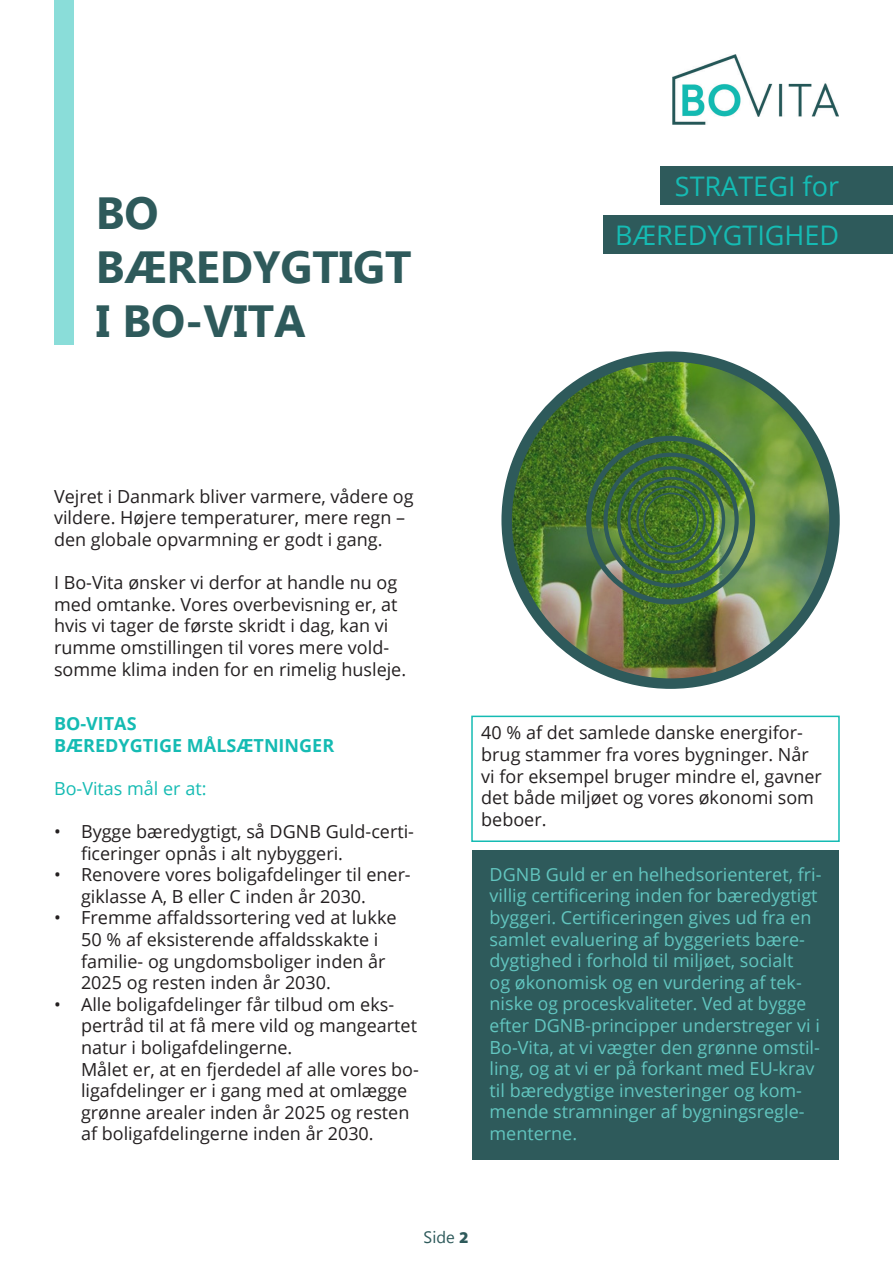
<style>
.page{position:relative;width:893px;height:1263px;background:#fff}
.page>*{position:absolute;margin:0;border:0;box-sizing:border-box;transform-origin:0 0}
.t1{font:700 45px "Gadugi";color:#2e5a5b}
.t2{font:27px "Open Sans";color:#15bbb3}
.t3{font:18px/21.6px "Open Sans";color:#231f20}
.t4{font:18px/21.6px "Open Sans";color:#62c6c0}
.t5{font:700 18px "Open Sans";color:#15bbb3}
.t6{font:18px "Open Sans";color:#15bbb3}
.t7{font:16.5px "Gadugi";color:#2e5a5b}
.s1{font-family:"Myriad Pro";font-weight:900}
</style>
<div class="page">
<img style="left:672px;top:54px;width:167px;height:70px">
<div style="left:661px;top:166px;width:232px;height:39px;background:#2e5a5b"></div>
<div style="left:604px;top:215px;width:289px;height:39px;background:#2e5a5b"></div>
<div style="left:54px;top:0;width:19px;height:345px;background:#8addd9"></div>
<div style="left:471px;top:716px;width:369px;height:126px;border:2px solid #15bbb3"></div>
<div style="left:473px;top:850px;width:366px;height:310px;background:#2e5a5b"></div>
<img style="left:502px;top:352px;width:336px;height:336px;border-radius:50%">
<p class="t1" style="left:96px;top:186px;width:64px">BO</p>
<p class="t1" style="left:96px;top:240px;width:317px">BÆREDYGTIGT</p>
<p class="t1" style="left:96px;top:294px;width:212px">I BO-VITA</p>
<p class="t2" style="left:675px;top:167px;width:166px">STRATEGI for</p>
<p class="t2" style="left:615px;top:216px;width:225px">BÆREDYGTIGHED</p>
<p class="t3" style="left:54px;top:485px;width:361px">Vejret i Danmark bliver varmere, vådere og vildere. Højere temperaturer, mere regn – den globale opvarmning er godt i gang.</p>
<p class="t3" style="left:54px;top:571px;width:354px">I Bo-Vita ønsker vi derfor at handle nu og med omtanke. Vores overbevisning er, at hvis vi tager de første skridt i dag, kan vi rumme omstillingen til vores mere vold&shy;somme klima inden for en rimelig husleje.</p>
<p class="t5" style="left:54px;top:711px;width:84px">BO-VITAS</p>
<p class="t5" style="left:54px;top:732px;width:282px">BÆREDYGTIGE MÅLSÆTNINGER</p>
<p class="t6" style="left:54px;top:776px;width:154px">Bo-Vitas mål er at:</p>
<p class="t3" style="left:81px;top:820px;width:334px;text-indent:-27px">• Bygge bæredygtigt, så DGNB Guld-certi&shy;ficeringer opnås i alt nybyggeri.</p>
<p class="t3" style="left:81px;top:863px;width:331px;text-indent:-27px">• Renovere vores boligafdelinger til ener&shy;giklasse A, B eller C inden år 2030.</p>
<p class="t3" style="left:81px;top:906px;width:317px;text-indent:-27px">• Fremme affaldssortering ved at lukke 50 % af eksisterende affaldsskakte i familie- og ungdomsboliger inden år 2025 og resten inden år 2030.</p>
<p class="t3" style="left:81px;top:993px;width:339px;text-indent:-27px">• Alle boligafdelinger får tilbud om eks&shy;pertråd til at få mere vild og mangeartet natur i boligafdelingerne.<br>Målet er, at en fjerdedel af alle vores bo&shy;ligafdelinger er i gang med at omlægge grønne arealer inden år 2025 og resten af boligafdelingerne inden år 2030.</p>
<p class="t3" style="left:481px;top:722px;width:342px">40 % af det samlede danske energifor&shy;brug stammer fra vores bygninger. Når vi for eksempel bruger mindre el, gavner det både miljøet og vores økonomi som beboer.</p>
<p class="t4" style="left:490px;top:863px;width:334px">DGNB Guld er en helhedsorienteret, fri&shy;villig certificering inden for bæredygtigt byggeri. Certificeringen gives ud fra en samlet evaluering af byggeriets bære&shy;dygtighed i forhold til miljøet, socialt<br>og økonomisk og en vurdering af tek&shy;niske og proceskvaliteter. Ved at bygge efter DGNB-principper understreger vi i Bo-Vita, at vi vægter den grønne omstil&shy;ling, og at vi er på forkant med EU-krav til bæredygtige investeringer og kom&shy;mende stramninger af bygningsregle&shy;menterne.</p>
<p class="t7" style="left:424px;top:1227px;width:47px">Side <span class="s1">2</span></p>
</div>
